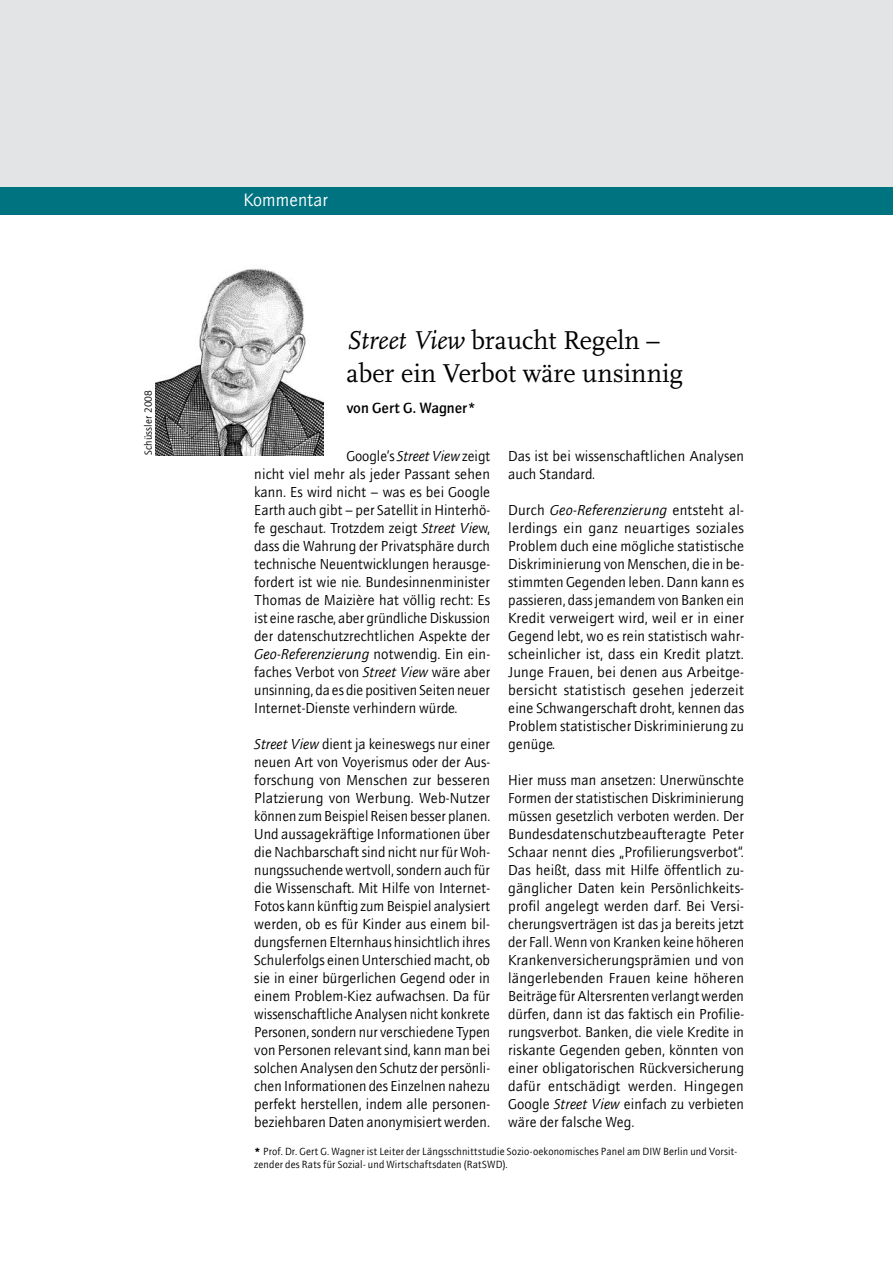
<style>
.page{position:relative;width:893px;height:1263px;background:#fff}
.page>*{position:absolute;margin:0;border:0;box-sizing:border-box;transform-origin:0 0}
.t1{font:27px/33px "Scala";color:#000}
.t2{font:18px "AT Quay Sans";color:#fff}
.t3{font:500 15px "AT Quay Sans";color:#000}
.t4{font:14.55px/18px "AT Quay Sans";color:#000;text-align:justify}
.t5{font:10.5px/13.5px "AT Quay Sans";letter-spacing:.015em;color:#000}
.s1{font-style:italic}
.s2{font-weight:900}
</style>
<div class="page">
<div style="left:0;top:0;width:893px;height:189px;background:#e3e4e5"></div>
<div style="left:0;top:187px;width:893px;height:27px;background:#007381"></div>
<img style="left:156px;top:268px;width:168px;height:187px">
<p class="t5" style="left:141px;top:455px;width:67px;rotate:-90deg">Schüssler 2008</p>
<p class="t2" style="left:243px;top:189px;width:86px">Kommentar</p>
<h1 class="t1" style="left:346px;top:324px;width:338px"><span class="s1">Street View</span> braucht Regeln – aber ein Verbot wäre unsinnig</h1>
<p class="t3" style="left:346px;top:399px;width:131px">von Gert G. Wagner*</p>
<p class="t4" style="left:254px;top:447px;width:238px;text-indent:92px">Google’s <span class="s1">Street View</span> zeigt nicht viel mehr als jeder Passant sehen kann. Es wird nicht – was es bei Google Earth auch gibt – per Satellit in Hinterhö&shy;fe geschaut. Trotzdem zeigt <span class="s1">Street Vie</span>w, dass die Wahrung der Privatsphäre durch technische Neuentwicklungen herausge&shy;fordert ist wie nie. Bundesinnenminister Thomas de Maizière hat völlig recht: Es ist eine rasche, aber gründliche Diskussion der datenschutzrechtlichen Aspekte der <span class="s1">Geo-Referenzierung</span> notwendig. Ein ein&shy;faches Verbot von <span class="s1">Street View</span> wäre aber unsinning, da es die positiven Seiten neuer Internet-Dienste verhindern würde.</p>
<p class="t4" style="left:254px;top:735px;width:238px"><span class="s1">Street View</span> dient ja keineswegs nur einer neuen Art von Voyerismus oder der Aus&shy;forschung von Menschen zur besseren Platzierung von Werbung. Web-Nutzer können zum Beispiel Reisen besser planen.<br>Und aussagekräftige Informationen über die Nachbarschaft sind nicht nur für Woh&shy;nungssuchende wertvoll, sondern auch für die Wissenschaft. Mit Hilfe von Internet-Fotos kann künftig zum Beispiel analysiert werden, ob es für Kinder aus einem bil&shy;dungsfernen Elternhaus hinsichtlich ihres Schulerfolgs einen Unterschied macht, ob sie in einer bürgerlichen Gegend oder in einem Problem-Kiez aufwachsen. Da für wissenschaftliche Analysen nicht konkrete Personen, sondern nur verschiedene Typen von Personen relevant sind, kann man bei solchen Analysen den Schutz der persönli&shy;chen Informationen des Einzelnen nahezu perfekt herstellen, indem alle personen&shy;beziehbaren Daten anonymisiert werden.</p>
<p class="t4" style="left:508px;top:447px;width:237px">Das ist bei wissenschaftlichen Analysen auch Standard.</p>
<p class="t4" style="left:508px;top:501px;width:237px">Durch <span class="s1">Geo-Referenzierung</span> entsteht al&shy;lerdings ein ganz neuartiges soziales Problem duch eine mögliche statistische Diskriminierung von Menschen, die in be&shy;stimmten Gegenden leben. Dann kann es passieren, dass jemandem von Banken ein Kredit verweigert wird, weil er in einer Gegend lebt, wo es rein statistisch wahr&shy;scheinlicher ist, dass ein Kredit platzt.<br>Junge Frauen, bei denen aus Arbeitge&shy;bersicht statistisch gesehen jederzeit eine Schwangerschaft droht, kennen das Problem statistischer Diskriminierung zu genüge.</p>
<p class="t4" style="left:508px;top:771px;width:238px">Hier muss man ansetzen: Unerwünschte Formen der statistischen Diskriminierung müssen gesetzlich verboten werden. Der Bundesdatenschutzbeaufteragte Peter Schaar nennt dies „Profilierungsverbot“.<br>Das heißt, dass mit Hilfe öffentlich zu&shy;gänglicher Daten kein Persönlichkeits&shy;profil angelegt werden darf. Bei Versi&shy;cherungsverträgen ist das ja bereits jetzt der Fall. Wenn von Kranken keine höheren Krankenversicherungsprämien und von längerlebenden Frauen keine höheren Beiträge für Altersrenten verlangt werden dürfen, dann ist das faktisch ein Profilie&shy;rungsverbot. Banken, die viele Kredite in riskante Gegenden geben, könnten von einer obligatorischen Rückversicherung dafür entschädigt werden. Hingegen Google <span class="s1">Street View</span> einfach zu verbieten wäre der falsche Weg.</p>
<p class="t5" style="left:254px;top:1144px;width:484px"><span class="s2">*</span> Prof. Dr. Gert G. Wagner ist Leiter der Längsschnittstudie Sozio-oekonomisches Panel am DIW Berlin und Vorsit&shy;zender des Rats für Sozial- und Wirtschaftsdaten (RatSWD).</p>
</div>
